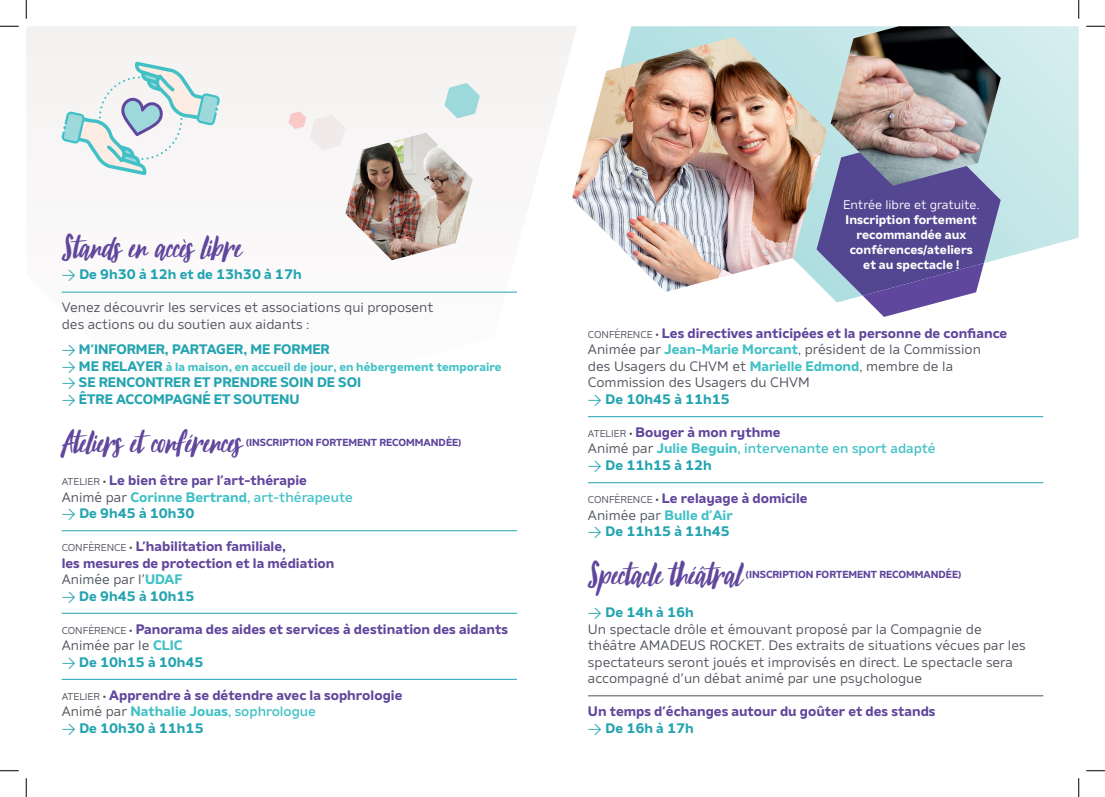
<style>
.page{position:relative;width:1105px;height:797px;background:#fff}
.page>*{position:absolute;margin:0;border:0;box-sizing:border-box;transform-origin:0 0}
.t1{font:40px "October Storm";color:#60469c}
.t2{font:13.75px/16.5px "Amino";color:#4f535c}
.t3{font:700 13.75px/16.5px "Amino";color:#60469c}
.t4{font:700 13.75px/16.5px "Amino";color:#23a4b0}
.t5{font:500 13.75px/16.5px "Amino";color:#41c1c6}
.t6{font:700 12.5px/15px "Amino";color:#fff;text-align:center}
.t7{font:12.5px "Amino";letter-spacing:-.01em;color:#fff}
.t8{font:700 11.88px "Amino";color:#41c1c6}
.t9{font:700 10.25px "Amino";color:#60469c}
.s1{font-family:"DIN";font-weight:400}
.s2{font-family:"DIN";font-weight:400;font-size:13.75px;color:#23a4b0}
.s3{font-size:13.75px;color:#23a4b0}
.s4{font-weight:400;font-size:10px;color:#4f535c}
.s5{font-weight:400;color:#4f535c}
.s6{color:#41c1c6}
.s7{font-weight:500;color:#41c1c6}
.s8{font-family:"DIN";font-weight:400;color:#23a4b0}
.s9{color:#23a4b0}
.s10{font-size:10px}
.s11{font-weight:700;color:#60469c}
.s12{font-weight:700;color:#41c1c6}
.s13{font-family:"DIN";color:#23a4b0}
.s14{font-weight:700;color:#23a4b0}
.s15{font-weight:700}
</style>
<div class="page">
<svg style="left:628px;top:26px;width:451px;height:233px;background:#cbe9eb"></svg>
<svg style="left:26px;top:26px;width:551px;height:267px"></svg>
<hr style="left:62px;top:292px;width:455px;height:1px;background:#23a4b0">
<hr style="left:62px;top:530px;width:455px;height:1px;background:#23a4b0">
<hr style="left:62px;top:613px;width:455px;height:1px;background:#23a4b0">
<hr style="left:62px;top:679px;width:455px;height:1px;background:#23a4b0">
<hr style="left:588px;top:416px;width:455px;height:1px;background:#23a4b0">
<hr style="left:588px;top:482px;width:455px;height:1px;background:#23a4b0">
<hr style="left:588px;top:695px;width:455px;height:1px;background:#4f535c">
<img style="left:572px;top:37px;width:255px;height:255px">
<svg style="left:816px;top:133px;width:185px;height:184px;background:#7a74ab"></svg>
<img style="left:831px;top:26px;width:170px;height:160px">
<svg style="left:62px;top:62px;width:158px;height:113px"></svg>
<svg style="left:288px;top:111px;width:57px;height:39px"></svg>
<svg style="left:444px;top:83px;width:36px;height:35px"></svg>
<img style="left:345px;top:133px;width:128px;height:85px">
<img style="left:349px;top:218px;width:113px;height:42px">
<svg style="left:0;top:25px;width:19px;height:2px"></svg>
<svg style="left:1086px;top:25px;width:19px;height:2px"></svg>
<svg style="left:0;top:770px;width:19px;height:1px"></svg>
<svg style="left:1086px;top:770px;width:19px;height:1px"></svg>
<svg style="left:25px;top:0;width:2px;height:19px"></svg>
<svg style="left:25px;top:778px;width:2px;height:19px"></svg>
<svg style="left:1078px;top:0;width:1px;height:19px"></svg>
<svg style="left:1078px;top:778px;width:1px;height:19px"></svg>
<h1 class="t1" style="left:62px;top:227px;width:181px">Stands en accès libre</h1>
<p class="t4" style="left:62px;top:266px;width:241px"><span class="s1">&gt;</span> De 9h30 à 12h et de 13h30 à 17h</p>
<p class="t2" style="left:62px;top:299px;width:373px">Venez découvrir les services et associations qui proposent des actions ou du soutien aux aidants :</p>
<p class="t4" style="left:62px;top:341px;width:270px"><span class="s1">&gt;</span> M’INFORMER, PARTAGER, ME FORMER</p>
<p class="t8" style="left:62px;top:359px;width:441px"><span class="s2">&gt;</span> <span class="s3">ME RELAYER</span> à la maison, en accueil de jour, en hébergement temporaire</p>
<p class="t4" style="left:62px;top:374px;width:301px"><span class="s1">&gt;</span> SE RENCONTRER ET PRENDRE SOIN DE SOI <span class="s1">&gt;</span> ÊTRE ACCOMPAGNÉ ET SOUTENU</p>
<h1 class="t1" style="left:62px;top:423px;width:181px">Ateliers et conférences</h1>
<p class="t9" style="left:246px;top:436px;width:217px">(INSCRIPTION FORTEMENT RECOMMANDÉE)</p>
<p class="t3" style="left:62px;top:471px;width:293px"><span class="s4">ATELIER •</span> Le bien être par l’art-thérapie<br><span class="s5">Animé par</span> <span class="s6">Corinne Bertrand</span><span class="s7">, art-thérapeute </span><span class="s8">&gt;</span> <span class="s9">De 9h45 à 10h30</span></p>
<p class="t3" style="left:62px;top:537px;width:274px"><span class="s4">CONFÉRENCE •</span> L’habilitation familiale,<br>les mesures de protection et la médiation<br><span class="s5">Animée par l’</span><span class="s6">UDAF<br></span><span class="s8">&gt;</span> <span class="s9">De 9h45 à 10h15</span></p>
<p class="t3" style="left:62px;top:620px;width:448px"><span class="s4">CONFÉRENCE •</span> Panorama des aides et services à destination des aidants<br><span class="s5">Animée par le</span> <span class="s6">CLIC<br></span><span class="s8">&gt;</span> <span class="s9">De 10h15 à 10h45</span></p>
<p class="t3" style="left:62px;top:686px;width:342px"><span class="s4">ATELIER •</span> Apprendre à se détendre avec la sophrologie<br><span class="s5">Animé par</span> <span class="s6">Nathalie Jouas</span><span class="s7">, sophrologue<br></span><span class="s8">&gt;</span> <span class="s9">De 10h30 à 11h15</span></p>
<p class="t7" style="left:843px;top:197px;width:138px">Entrée libre et gratuite.</p>
<p class="t6" style="left:846px;top:212px;width:133px">Inscription fortement recommandée aux conférences/ateliers et au spectacle !</p>
<p class="t2" style="left:588px;top:324px;width:421px"><span class="s10">CONFÉRENCE •</span> <span class="s11">Les directives anticipées et la personne de confiance </span>Animée par <span class="s12">Jean-Marie Morcant</span>, président de la Commission<br>des Usagers du CHVM et <span class="s12">Marielle Edmond</span>, membre de la Commission des Usagers du CHVM<br><span class="s13">&gt;</span> <span class="s14">De 10h45 à 11h15</span></p>
<p class="t5" style="left:588px;top:423px;width:349px"><span class="s4">ATELIER •</span> <span class="s11">Bouger à mon rythme<br></span><span class="s5">Animé par</span> <span class="s15">Julie Beguin</span>, intervenante en sport adapté <span class="s8">&gt;</span> <span class="s14">De 11h15 à 12h</span></p>
<p class="t3" style="left:588px;top:489px;width:221px"><span class="s4">CONFÉRENCE •</span> Le relayage à domicile<br><span class="s5">Animée par</span> <span class="s6">Bulle d’Air<br></span><span class="s8">&gt;</span> <span class="s9">De 11h15 à 11h45</span></p>
<h1 class="t1" style="left:588px;top:555px;width:155px">Spectacle éâtral</h1>
<p class="t9" style="left:746px;top:568px;width:217px">(INSCRIPTION FORTEMENT RECOMMANDÉE)</p>
<p class="t2" style="left:588px;top:603px;width:439px"><span class="s13">&gt;</span> <span class="s14">De 14h à 16h<br></span>Un spectacle drôle et émouvant proposé par la Compagnie de théâtre AMADEUS ROCKET. Des extraits de situations vécues par les spectateurs seront joués et improvisés en direct. Le spectacle sera accompagné d’un débat animé par une psychologue</p>
<p class="t3" style="left:588px;top:702px;width:349px">Un temps d’échanges autour du goûter et des stands <span class="s8">&gt;</span> <span class="s9">De 16h à 17h</span></p>
</div>
